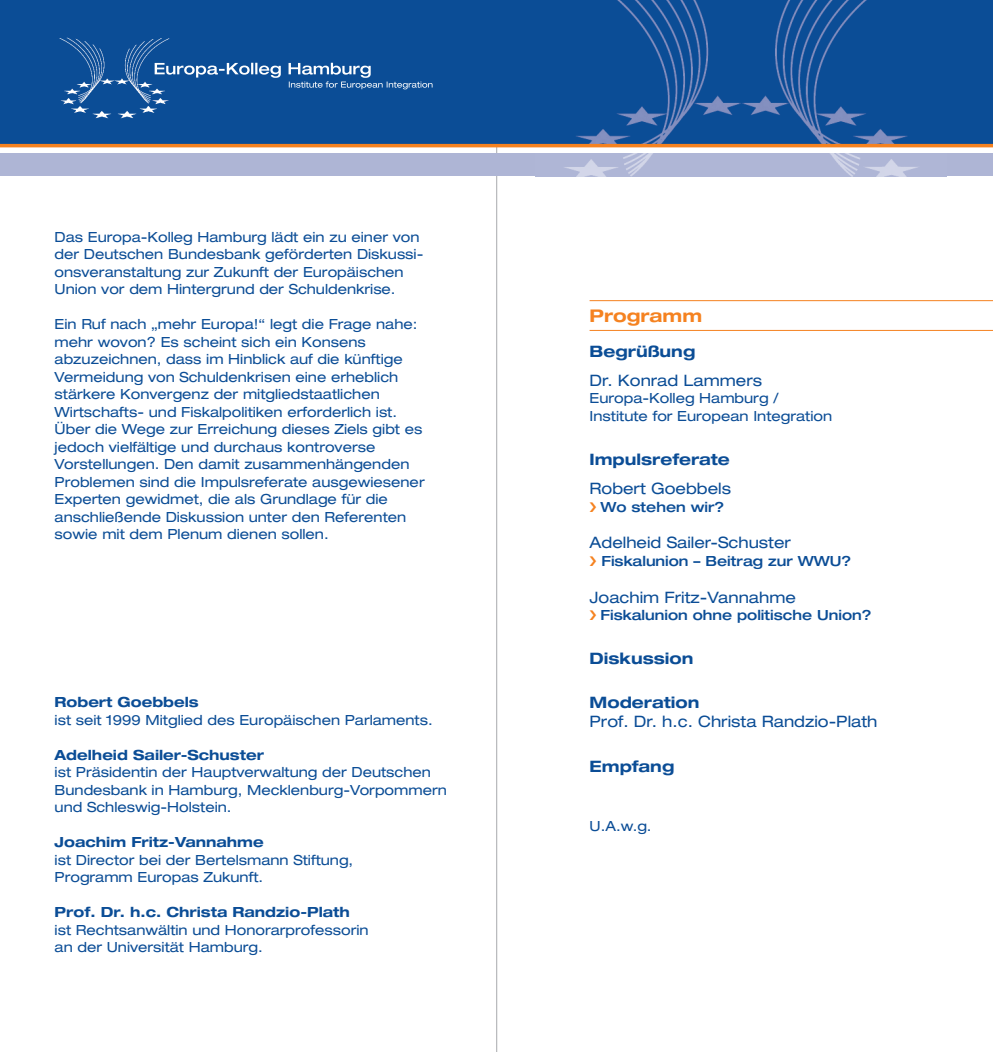
<style>
.page{position:relative;width:993px;height:1052px;background:#fff}
.page>*{position:absolute;margin:0;border:0;box-sizing:border-box;transform-origin:0 0}
.t1{font:700 expanded 17.5px "Helvetica Neue";color:#f58220}
.t2{font:expanded 15.75px "Helvetica Neue";color:#0b4d96}
.t3{font:700 expanded 15.75px "Helvetica Neue";color:#0b4d96}
.t4{font:expanded 14px/17.5px "Helvetica Neue";color:#0b4d96}
.t5{font:700 expanded 14px "Helvetica Neue";color:#0b4d96}
.t6{font:500 expanded 14px "Helvetica Neue";color:#0b4d96}
</style>
<div class="page">
<hr style="left:496px;top:0;width:1px;height:1052px;background:#a8a9ad">
<div style="left:0;top:0;width:992px;height:144px;background:#0b4d96"></div>
<img style="left:535px;top:0;width:410px;height:144px">
<hr style="left:589px;top:330px;width:403px;height:1px;background:#f58220">
<hr style="left:589px;top:300px;width:403px;height:1px;background:#f58220">
<hr style="left:0;top:144px;width:992px;height:3px;background:#f58220">
<div style="left:0;top:154px;width:992px;height:22px;background:#aeb5d5"></div>
<img style="left:564px;top:154px;width:354px;height:22px">
<img style="left:59px;top:37px;width:111px;height:82px">
<svg style="left:155px;top:63px;width:277px;height:26px"></svg>
<p class="t4" style="left:55px;top:228px;width:370px">Das Europa-Kolleg Hamburg lädt ein zu einer von der Deutschen Bundesbank geförderten Diskussi&shy;onsveranstaltung zur Zukunft der Europäischen Union vor dem Hintergrund der Schuldenkrise.</p>
<p class="t4" style="left:55px;top:315px;width:371px">Ein Ruf nach „mehr Europa!“ legt die Frage nahe: mehr wovon? Es scheint sich ein Konsens abzuzeichnen, dass im Hinblick auf die künftige Vermeidung von Schuldenkrisen eine erheblich stärkere Konvergenz der mitgliedstaatlichen Wirtschafts- und Fiskalpolitiken erforderlich ist.<br>Über die Wege zur Erreichung dieses Ziels gibt es jedoch vielfältige und durchaus kontroverse Vorstellungen. Den damit zusammenhängenden Problemen sind die Impulsreferate ausgewiesener Experten gewidmet, die als Grundlage für die anschließende Diskussion unter den Referenten sowie mit dem Plenum dienen sollen.</p>
<p class="t5" style="left:55px;top:693px;width:146px">Robert Goebbels</p>
<p class="t4" style="left:55px;top:711px;width:379px">ist seit 1999 Mitglied des Europäischen Parlaments.</p>
<p class="t5" style="left:55px;top:746px;width:211px">Adelheid Sailer-Schuster</p>
<p class="t4" style="left:55px;top:763px;width:393px">ist Präsidentin der Hauptverwaltung der Deutschen<br>Bundesbank in Hamburg, Mecklenburg-Vorpommern und Schleswig-Holstein.</p>
<p class="t5" style="left:55px;top:833px;width:210px">Joachim Fritz-Vannahme</p>
<p class="t4" style="left:55px;top:851px;width:300px">ist Director bei der Bertelsmann Stiftung,<br>Programm Europas Zukunft.</p>
<p class="t5" style="left:55px;top:903px;width:297px">Prof. Dr. h.c. Christa Randzio-Plath</p>
<p class="t4" style="left:55px;top:921px;width:315px">ist Rechtsanwältin und Honorarprofessorin an der Universität Hamburg.</p>
<p class="t1" style="left:589px;top:305px;width:114px">Programm</p>
<p class="t3" style="left:589px;top:341px;width:107px">Begrüßung</p>
<p class="t2" style="left:589px;top:370px;width:174px">Dr. Konrad Lammers</p>
<p class="t4" style="left:589px;top:389px;width:244px">Europa-Kolleg Hamburg /<br>Institute for European Integration</p>
<p class="t3" style="left:589px;top:449px;width:142px">Impulsreferate</p>
<p class="t2" style="left:589px;top:479px;width:143px">Robert Goebbels</p>
<p class="t6" style="left:600px;top:498px;width:125px">Wo stehen wir?</p>
<p class="t2" style="left:589px;top:533px;width:203px">Adelheid Sailer-Schuster</p>
<p class="t6" style="left:601px;top:552px;width:251px">Fiskalunion – Beitrag zur WWU?</p>
<p class="t2" style="left:589px;top:587px;width:208px">Joachim Fritz-Vannahme</p>
<p class="t6" style="left:600px;top:606px;width:272px">Fiskalunion ohne politische Union?</p>
<p class="t3" style="left:589px;top:648px;width:105px">Diskussion</p>
<p class="t3" style="left:589px;top:692px;width:111px">Moderation</p>
<p class="t2" style="left:589px;top:712px;width:289px">Prof. Dr. h.c. Christa Randzio-Plath</p>
<p class="t3" style="left:589px;top:756px;width:86px">Empfang</p>
<p class="t4" style="left:589px;top:817px;width:63px">U.A.w.g.</p>
</div>
